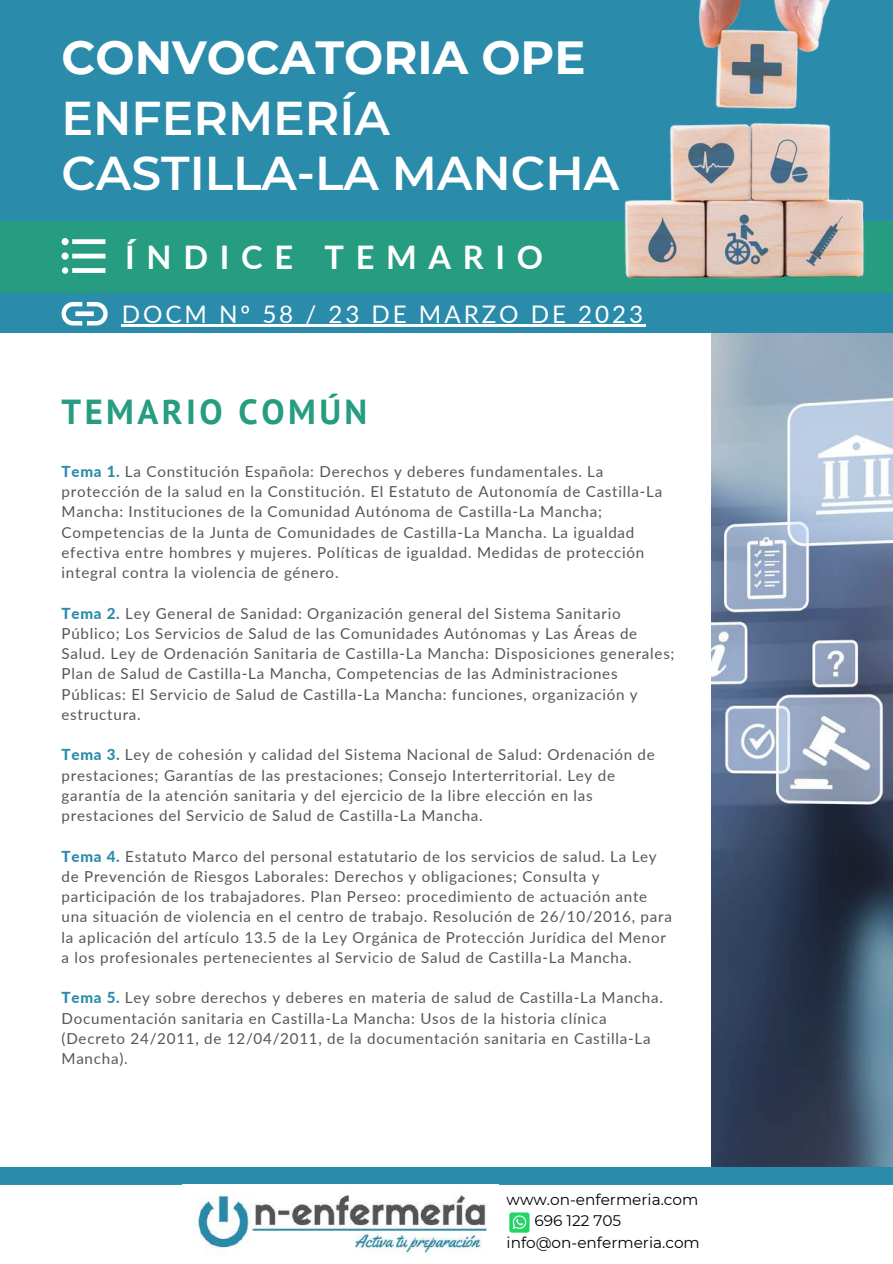
<style>
.page{position:relative;width:893px;height:1264px;background:#fff}
.page>*{position:absolute;margin:0;border:0;box-sizing:border-box;transform-origin:0 0}
.t1{font:600 47.25px/55.1px "Montserrat";color:#fff}
.t2{font:700 46.35px "Montserrat";color:#fff}
.t3{font:700 34.65px "PT Sans";letter-spacing:.1em;color:#269d81}
.t4{font:700 32.55px "Lato";letter-spacing:.36em;color:#fff}
.t5{font:24.15px "Lato";letter-spacing:.12em;color:#fff}
.t6{font:18.15px "Lato";letter-spacing:.05em;color:#fff}
.t7{font:15.3px "Montserrat";color:#000}
.t8{font:15.15px/20.2px "Lato";letter-spacing:.05em;color:#585555}
.s1{font-weight:800;color:#2b8baa}
</style>
<div class="page">
<img style="left:711px;top:333px;width:181px;height:833px">
<div style="left:0;top:0;width:892px;height:271px;background:#2b8baa"></div>
<div style="left:0;top:221px;width:892px;height:72px;background:#269d81"></div>
<img style="left:105px;top:0;width:759px;height:279px">
<svg style="left:62px;top:238px;width:43px;height:36px"></svg>
<div style="left:0;top:294px;width:892px;height:39px;background:#2b8baa"></div>
<svg style="left:62px;top:302px;width:46px;height:23px"></svg>
<div style="left:0;top:1166px;width:892px;height:18px;background:#2b8baa"></div>
<img style="left:194px;top:1195px;width:294px;height:60px">
<div style="left:509px;top:1212px;width:20px;height:20px;background:#25d366;border-radius:3px"></div>
<svg style="left:512px;top:1215px;width:14px;height:13px"></svg>
<hr style="left:122px;top:325px;width:524px;height:2px;background:#fff">
<h2 class="t2" style="left:62px;top:29px;width:525px">CONVOCATORIA OPE</h2>
<h1 class="t1" style="left:62px;top:90px;width:559px">ENFERMERÍA<br>CASTILLA-LA MANCHA</h1>
<p class="t6" style="left:74px;top:172px;width:433px">Patatas a la parrilla al estilo oriental acompañado</p>
<h3 class="t4" style="left:125px;top:236px;width:419px">ÍNDICE TEMARIO</h3>
<h3 class="t5" style="left:122px;top:299px;width:523px">DOCM Nº 58 / 23 DE MARZO DE 2023</h3>
<h3 class="t3" style="left:62px;top:388px;width:307px">TEMARIO COMÚN</h3>
<p class="t8" style="left:62px;top:461px;width:602px"><span class="s1">Tema 1.</span> La Constitución Española: Derechos y deberes fundamentales. La protección de la salud en la Constitución. El Estatuto de Autonomía de Castilla-La Mancha: Instituciones de la Comunidad Autónoma de Castilla-La Mancha; Competencias de la Junta de Comunidades de Castilla-La Mancha. La igualdad efectiva entre hombres y mujeres. Políticas de igualdad. Medidas de protección integral contra la violencia de género.</p>
<p class="t8" style="left:62px;top:602px;width:614px"><span class="s1">Tema 2.</span> Ley General de Sanidad: Organización general del Sistema Sanitario Público; Los Servicios de Salud de las Comunidades Autónomas y Las Áreas de Salud. Ley de Ordenación Sanitaria de Castilla-La Mancha: Disposiciones generales; Plan de Salud de Castilla-La Mancha, Competencias de las Administraciones Públicas: El Servicio de Salud de Castilla-La Mancha: funciones, organización y estructura.</p>
<p class="t8" style="left:62px;top:744px;width:594px"><span class="s1">Tema 3.</span> Ley de cohesión y calidad del Sistema Nacional de Salud: Ordenación de prestaciones; Garantías de las prestaciones; Consejo Interterritorial. Ley de garantía de la atención sanitaria y del ejercicio de la libre elección en las prestaciones del Servicio de Salud de Castilla-La Mancha.</p>
<p class="t8" style="left:62px;top:845px;width:612px"><span class="s1">Tema 4.</span> Estatuto Marco del personal estatutario de los servicios de salud. La Ley de Prevención de Riesgos Laborales: Derechos y obligaciones; Consulta y participación de los trabajadores. Plan Perseo: procedimiento de actuación ante una situación de violencia en el centro de trabajo. Resolución de 26/10/2016, para la aplicación del artículo 13.5 de la Ley Orgánica de Protección Jurídica del Menor a los profesionales pertenecientes al Servicio de Salud de Castilla-La Mancha.</p>
<p class="t8" style="left:62px;top:987px;width:603px"><span class="s1">Tema 5.</span> Ley sobre derechos y deberes en materia de salud de Castilla-La Mancha.<br>Documentación sanitaria en Castilla-La Mancha: Usos de la historia clínica (Decreto 24/2011, de 12/04/2011, de la documentación sanitaria en Castilla-La Mancha).</p>
<p class="t7" style="left:506px;top:1189px;width:193px">www.on-enfermeria.com</p>
<p class="t7" style="left:534px;top:1211px;width:88px">696 122 705</p>
<p class="t7" style="left:506px;top:1232px;width:195px">info@on-enfermeria.com</p>
</div>
